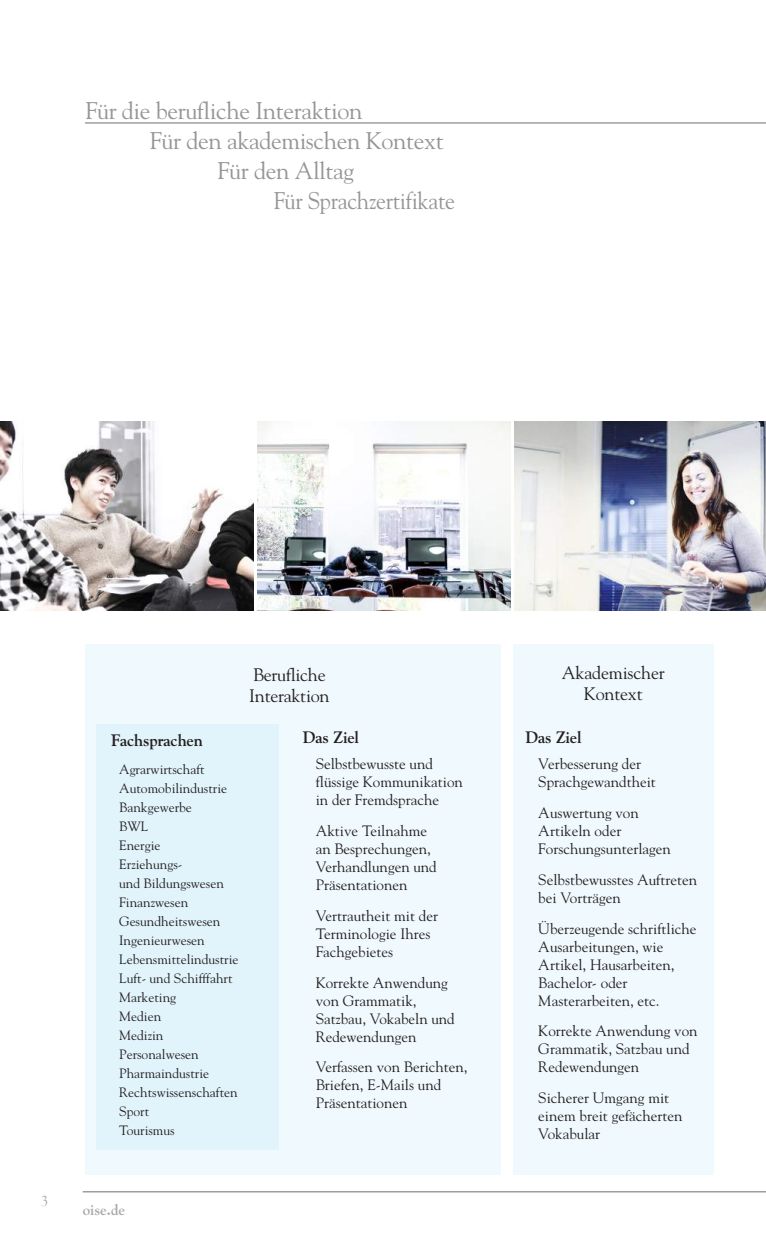
<style>
.page{position:relative;width:766px;height:1234px;background:#fff}
.page>*{position:absolute;margin:0;border:0;box-sizing:border-box;transform-origin:0 0}
.t1{font:24px "Goudy";letter-spacing:-.015em;color:#939598}
.t2{font:24px "Goudy";letter-spacing:-.015em;color:#939598;scale:.93 1}
.t3{font:18px/21px "Goudy";letter-spacing:-.015em;color:#231f20;text-align:center}
.t4{font:700 16.5px "Goudy";letter-spacing:-.015em;color:#231f20}
.t5{font:15px/18px "Goudy";color:#231f20}
.t6{font:700 15px "Goudy";color:#a8a9ad}
.t7{font:15px "Goudy Old Style T";color:#a8a9ad}
.t8{font:13.5px/19px "Goudy";color:#231f20}
.s1{color:#f0f9fd}
</style>
<div class="page">
<hr style="left:85px;top:123px;width:680px;height:1px;background:#6c6d70">
<img style="left:0;top:421px;width:253px;height:189px">
<img style="left:514px;top:421px;width:251px;height:189px">
<img style="left:257px;top:421px;width:253px;height:189px">
<div style="left:513px;top:644px;width:200px;height:530px;background:#f0f9fd"></div>
<div style="left:85px;top:644px;width:415px;height:530px;background:#f0f9fd"></div>
<div style="left:96px;top:723px;width:183px;height:425px;background:#e1f4fc"></div>
<hr style="left:83px;top:1191px;width:682px;height:1px;background:#6c6d70">
<h1 class="t1" style="left:85px;top:96px;width:278px">Für die berufliche Interaktion</h1>
<h1 class="t1" style="left:150px;top:126px;width:295px">Für den akademischen Kontext</h1>
<h1 class="t1" style="left:217px;top:156px;width:138px">Für den Alltag</h1>
<h1 class="t2" style="left:274px;top:186px;width:196px">Für Sprachzertifikate</h1>
<p class="t7" style="left:41px;top:1192px;width:9px">3</p>
<p class="t4" style="left:111px;top:730px;width:93px">Fachsprachen</p>
<p class="t8" style="left:119px;top:758px;width:121px">Agrarwirtschaft<br>Automobilindustrie<br>Bankgewerbe<br>BWL<br>Energie<br>Erziehungs-<br>und Bildungswesen<br>Finanzwesen<br>Gesundheitswesen<br>Ingenieurwesen<br>Lebensmittelindustrie<br>Luft- und Schifffahrt<br>Marketing<br>Medien<br>Medizin<br>Personalwesen<br>Pharmaindustrie<br>Rechtswissenschaften<br>Sport<br>Tourismus</p>
<p class="t3" style="left:249px;top:663px;width:82px;text-align:left">Berufliche<br>Interaktion</p>
<p class="t4" style="left:303px;top:727px;width:58px">Das Ziel</p>
<p class="t5" style="left:315px;top:754px;width:149px;text-indent:-13px"><span class="s1">•</span> Selbstbewusste und flüssige Kommunikation in der Fremdsprache</p>
<p class="t5" style="left:315px;top:821px;width:122px;text-indent:-13px"><span class="s1">•</span> Aktive Teilnahme an Besprechungen,<br>Verhandlungen und<br>Präsentationen</p>
<p class="t5" style="left:315px;top:905px;width:124px;text-indent:-13px"><span class="s1">•</span> Vertrautheit mit der<br>Terminologie Ihres<br>Fachgebietes</p>
<p class="t5" style="left:315px;top:972px;width:140px;text-indent:-13px"><span class="s1">•</span> Korrekte Anwendung von Grammatik,<br>Satzbau, Vokabeln und<br>Redewendungen</p>
<p class="t5" style="left:315px;top:1057px;width:153px;text-indent:-13px"><span class="s1">•</span> Verfassen von Berichten,<br>Briefen, E-Mails und<br>Präsentationen</p>
<p class="t6" style="left:83px;top:1200px;width:44px">oise.de</p>
<p class="t3" style="left:561px;top:661px;width:104px">Akademischer<br>Kontext</p>
<p class="t4" style="left:525px;top:727px;width:58px">Das Ziel</p>
<p class="t5" style="left:538px;top:754px;width:119px;text-indent:-13px"><span class="s1">•</span> Verbesserung der<br>Sprachgewandtheit</p>
<p class="t5" style="left:538px;top:803px;width:134px;text-indent:-13px"><span class="s1">•</span> Auswertung von<br>Artikeln oder<br>Forschungsunterlagen</p>
<p class="t5" style="left:538px;top:869px;width:160px;text-indent:-13px"><span class="s1">•</span> Selbstbewusstes Auftreten bei Vorträgen</p>
<p class="t5" style="left:538px;top:918px;width:160px;text-indent:-13px"><span class="s1">•</span> Überzeugende schriftliche<br>Ausarbeitungen, wie<br>Artikel, Hausarbeiten,<br>Bachelor- oder<br>Masterarbeiten, etc.</p>
<p class="t5" style="left:538px;top:1021px;width:161px;text-indent:-13px"><span class="s1">•</span> Korrekte Anwendung von<br>Grammatik, Satzbau und<br>Redewendungen</p>
<p class="t5" style="left:538px;top:1088px;width:146px;text-indent:-13px"><span class="s1">•</span> Sicherer Umgang mit einem breit gefächerten<br>Vokabular</p>
</div>
